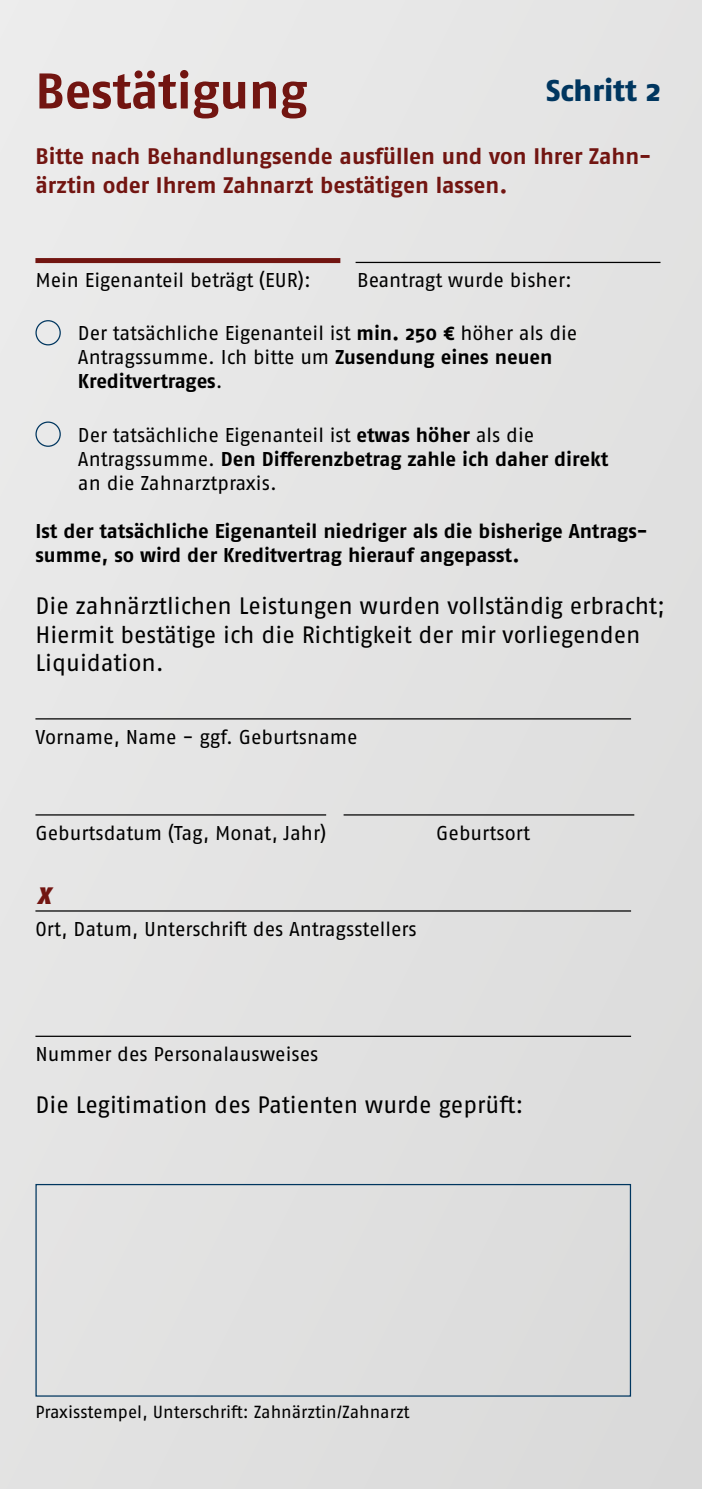
<style>
.page{position:relative;width:702px;height:1489px;background:#fff}
.page>*{position:absolute;margin:0;border:0;box-sizing:border-box;transform-origin:0 0}
.t1{font:700 50px "Fago Pro";letter-spacing:-.005em;color:#721511}
.t2{font:800 30px "Fago Pro";color:#00365f}
.t3{font:23.75px/28.5px "Fago Pro";letter-spacing:-.005em;color:#000}
.t4{font:italic 900 23.75px "Fago Pro";color:#721511}
.t5{font:700 22.5px/28.5px "Fago Pro";color:#721511}
.t6{font:20px/24px "Fago Pro";color:#000}
.t7{font:700 20px/24px "Fago Pro";letter-spacing:-.005em;color:#000}
.t8{font:17.5px "Fago Pro";letter-spacing:-.005em;color:#000}
.s1{font-weight:700}
</style>
<div class="page">
<div style="left:0;top:0;width:702px;height:1488px;background:#e3e3e3"></div>
<div style="left:35px;top:258px;width:305px;height:5px;background:#721511"></div>
<hr style="left:355px;top:262px;width:305px;height:1px;background:#000">
<div style="left:35px;top:320px;width:26px;height:25px;border:1px solid #00365f;border-radius:50%"></div>
<div style="left:35px;top:421px;width:26px;height:26px;border:1px solid #00365f;border-radius:50%"></div>
<hr style="left:35px;top:718px;width:596px;height:1px;background:#000">
<hr style="left:35px;top:814px;width:291px;height:1px;background:#000">
<hr style="left:343px;top:814px;width:291px;height:1px;background:#000">
<hr style="left:35px;top:910px;width:596px;height:1px;background:#000">
<hr style="left:35px;top:1035px;width:596px;height:1px;background:#000">
<div style="left:35px;top:1183px;width:596px;height:213px;border:1px solid #00365f"></div>
<h1 class="t1" style="left:35px;top:61px;width:273px">Bestätigung</h1>
<p class="t5" style="left:35px;top:142px;width:617px">Bitte nach Behandlungsende ausfüllen und von Ihrer Zahn&shy;ärztin oder Ihrem Zahnarzt bestätigen lassen.</p>
<h2 class="t2" style="left:546px;top:72px;width:116px">Schritt 2</h2>
<p class="t6" style="left:35px;top:268px;width:277px">Mein Eigenanteil beträgt (EUR):</p>
<p class="t6" style="left:357px;top:268px;width:216px">Beantragt wurde bisher:</p>
<p class="t6" style="left:78px;top:321px;width:501px">Der tatsächliche Eigenanteil ist <span class="s1">min. 250 €</span> höher als die<br>Antragssumme. Ich bitte um <span class="s1">Zusendung eines neuen<br>Kreditvertrages</span>.</p>
<p class="t6" style="left:78px;top:423px;width:532px">Der tatsächliche Eigenanteil ist <span class="s1">etwas höher</span> als die<br>Antragssumme. <span class="s1">Den Differenzbetrag zahle ich daher direkt </span>an die Zahnarztpraxis.</p>
<p class="t7" style="left:35px;top:519px;width:613px">Ist der tatsächliche Eigenanteil niedriger als die bisherige Antrags&shy;summe, so wird der Kreditvertrag hierauf angepasst.</p>
<p class="t3" style="left:35px;top:592px;width:631px">Die zahnärztlichen Leistungen wurden vollständig erbracht;<br>Hiermit bestätige ich die Richtigkeit der mir vorliegenden<br>Liquidation.</p>
<p class="t6" style="left:35px;top:724px;width:324px">Vorname, Name - ggf. Geburtsname</p>
<p class="t6" style="left:35px;top:820px;width:292px">Geburtsdatum (Tag, Monat, Jahr)</p>
<p class="t6" style="left:436px;top:820px;width:95px">Geburtsort</p>
<p class="t4" style="left:37px;top:881px;width:15px">X</p>
<p class="t6" style="left:35px;top:916px;width:383px">Ort, Datum, Unterschrift des Antragsstellers</p>
<p class="t6" style="left:35px;top:1041px;width:284px">Nummer des Personalausweises</p>
<p class="t3" style="left:35px;top:1090px;width:489px">Die Legitimation des Patienten wurde geprüft:</p>
<p class="t8" style="left:35px;top:1400px;width:376px">Praxisstempel, Unterschrift: Zahnärztin/Zahnarzt</p>
</div>
